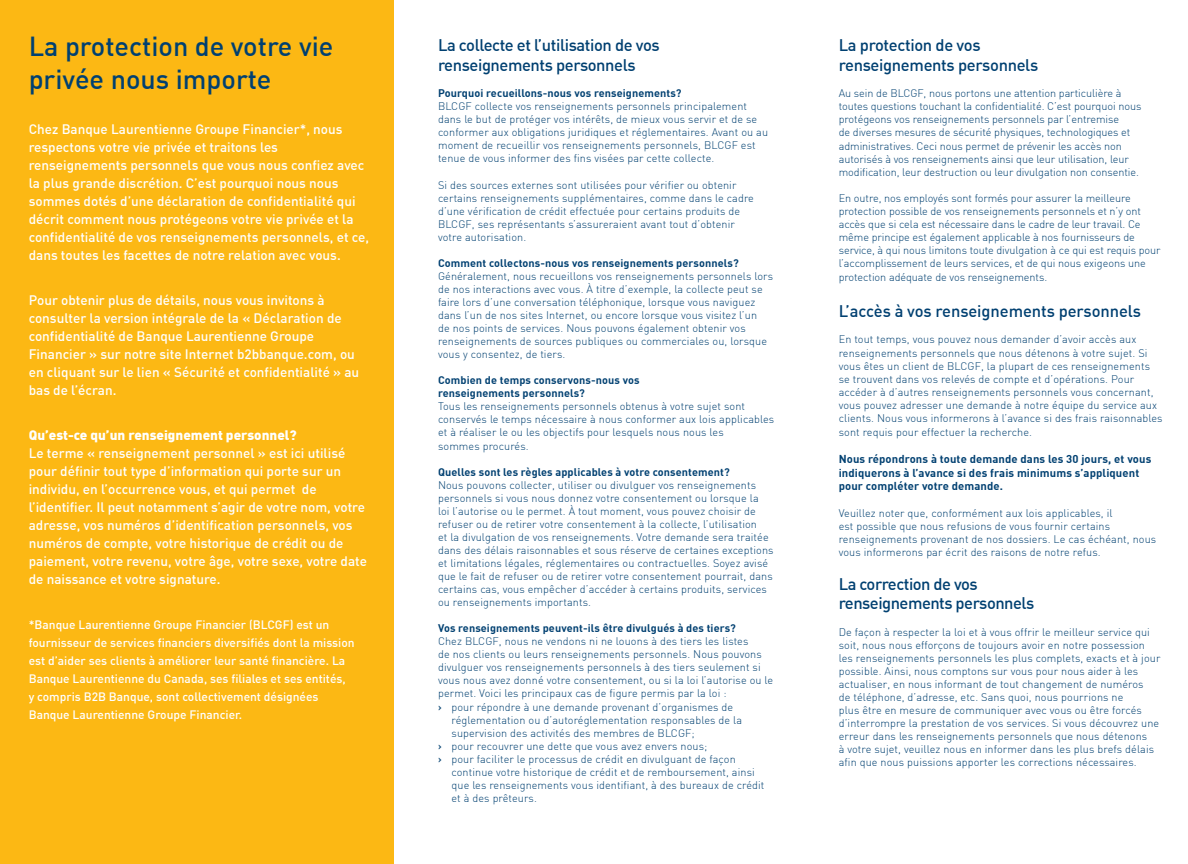
<style>
.page{position:relative;width:1188px;height:864px;background:#fff}
.page>*{position:absolute;margin:0;border:0;box-sizing:border-box;transform-origin:0 0}
.t1{font:500 27px/32.4px "DIN";color:#004071}
.t2{font:500 16.5px/19.8px "DIN";letter-spacing:-.025em;color:#004071}
.t3{font:500 16.5px "DIN";letter-spacing:-.005em;color:#004071}
.t4{font:500 13.5px/18px "DIN";color:#fff}
.t5{font:900 13.5px "DIN";color:#fff}
.t6{font:500 12px/18px "DIN";color:#fff}
.t7{font:700 11.25px/13.5px "DIN";letter-spacing:.01em;color:#004071}
.t8{font:300 10.8px/13px "DIN";letter-spacing:.01em;color:#004071}
.t9{font:700 10.8px/13px "DIN";letter-spacing:.01em;color:#004071}
.s1{font-weight:500}
</style>
<div class="page">
<div style="left:0;top:0;width:393px;height:864px;background:#fcb814"></div>
<h1 class="t1" style="left:29px;top:29px;width:306px">La protection de votre vie privée nous importe</h1>
<p class="t4" style="left:29px;top:119px;width:342px">Chez Banque Laurentienne Groupe Financier*, nous respectons votre vie privée et traitons les renseignements personnels que vous nous confiez avec la plus grande discrétion. C’est pourquoi nous nous sommes dotés d’une déclaration de confidentialité qui décrit comment nous protégeons votre vie privée et la confidentialité de vos renseignements personnels, et ce, dans toutes les facettes de notre relation avec vous.</p>
<p class="t4" style="left:29px;top:290px;width:332px">Pour obtenir plus de détails, nous vous invitons à consulter la version intégrale de la « Déclaration de confidentialité de Banque Laurentienne Groupe Financier » sur notre site Internet b2bbanque.com, ou en cliquant sur le lien « Sécurité et confidentialité » au bas de l’écran.</p>
<p class="t5" style="left:29px;top:426px;width:270px">Qu’est-ce qu’un renseignement personnel?</p>
<p class="t4" style="left:29px;top:443px;width:340px">Le terme « renseignement personnel » est ici utilisé pour définir tout type d’information qui porte sur un individu, en l’occurrence vous, et qui permet de l’identifier. Il peut notamment s’agir de votre nom, votre adresse, vos numéros d’identification personnels, vos numéros de compte, votre historique de crédit ou de paiement, votre revenu, votre âge, votre sexe, votre date de naissance et votre signature.</p>
<p class="t6" style="left:29px;top:615px;width:327px">*Banque Laurentienne Groupe Financier (BLCGF) est un fournisseur de services financiers diversifiés dont la mission est d’aider ses clients à améliorer leur santé financière. La Banque Laurentienne du Canada, ses filiales et ses entités,<br>y compris B2B Banque, sont collectivement désignées Banque Laurentienne Groupe Financier.</p>
<h2 class="t2" style="left:438px;top:34px;width:223px">La collecte et l’utilisation de vos renseignements personnels</h2>
<p class="t9" style="left:438px;top:86px;width:245px">Pourquoi recueillons-nous vos renseignements?</p>
<p class="t8" style="left:438px;top:100px;width:332px">BLCGF collecte vos renseignements personnels principalement dans le but de protéger vos intérêts, de mieux vous servir et de se conformer aux obligations juridiques et réglementaires. Avant ou au moment de recueillir vos renseignements personnels, BLCGF est tenue de vous informer des fins visées par cette collecte.</p>
<p class="t8" style="left:438px;top:178px;width:317px">Si des sources externes sont utilisées pour vérifier ou obtenir certains renseignements supplémentaires, comme dans le cadre d’une vérification de crédit effectuée pour certains produits de BLCGF, ses représentants s’assureraient avant tout d’obtenir votre autorisation.</p>
<p class="t9" style="left:438px;top:256px;width:302px">Comment collectons-nous vos renseignements personnels?</p>
<p class="t8" style="left:438px;top:269px;width:337px">Généralement, nous recueillons vos renseignements personnels lors de nos interactions avec vous. À titre d’exemple, la collecte peut se faire lors d’une conversation téléphonique, lorsque vous naviguez dans l’un de nos sites Internet, ou encore lorsque vous visitez l’un<br>de nos points de services. Nous pouvons également obtenir vos renseignements de sources publiques ou commerciales ou, lorsque vous y consentez, de tiers.</p>
<p class="t9" style="left:438px;top:373px;width:203px">Combien de temps conservons-nous vos renseignements personnels?</p>
<p class="t8" style="left:438px;top:400px;width:338px">Tous les renseignements personnels obtenus à votre sujet sont conservés le temps nécessaire à nous conformer aux lois applicables et à réaliser le ou les objectifs pour lesquels nous nous les<br>sommes procurés.</p>
<p class="t9" style="left:438px;top:465px;width:293px">Quelles sont les règles applicables à votre consentement?</p>
<p class="t8" style="left:438px;top:478px;width:337px">Nous pouvons collecter, utiliser ou divulguer vos renseignements personnels si vous nous donnez votre consentement ou lorsque la<br>loi l’autorise ou le permet. À tout moment, vous pouvez choisir de refuser ou de retirer votre consentement à la collecte, l’utilisation<br>et la divulgation de vos renseignements. Votre demande sera traitée dans des délais raisonnables et sous réserve de certaines exceptions et limitations légales, réglementaires ou contractuelles. Soyez avisé que le fait de refuser ou de retirer votre consentement pourrait, dans certains cas, vous empêcher d’accéder à certains produits, services ou renseignements importants.</p>
<p class="t9" style="left:438px;top:621px;width:299px">Vos renseignements peuvent-ils être divulgués à des tiers?</p>
<p class="t8" style="left:438px;top:635px;width:312px">Chez BLCGF, nous ne vendons ni ne louons à des tiers les listes</p>
<p class="t8" style="left:438px;top:648px;width:325px">de nos clients ou leurs renseignements personnels. Nous pouvons</p>
<p class="t8" style="left:438px;top:661px;width:324px">divulguer vos renseignements personnels à des tiers seulement si</p>
<p class="t8" style="left:438px;top:674px;width:337px">vous nous avez donné votre consentement, ou si la loi l’autorise ou le</p>
<p class="t8" style="left:438px;top:687px;width:290px">permet. Voici les principaux cas de figure permis par la loi :</p>
<p class="t8" style="left:438px;top:700px;width:297px"><span class="s1">›</span> pour répondre à une demande provenant d’organismes de</p>
<p class="t8" style="left:452px;top:713px;width:292px">réglementation ou d’autoréglementation responsables de la</p>
<p class="t8" style="left:452px;top:726px;width:245px">supervision des activités des membres de BLCGF;</p>
<p class="t8" style="left:438px;top:739px;width:271px"><span class="s1">›</span> pour recouvrer une dette que vous avez envers nous;</p>
<p class="t8" style="left:438px;top:752px;width:299px"><span class="s1">›</span> pour faciliter le processus de crédit en divulguant de façon</p>
<p class="t8" style="left:452px;top:765px;width:305px">continue votre historique de crédit et de remboursement, ainsi</p>
<p class="t8" style="left:452px;top:778px;width:314px">que les renseignements vous identifiant, à des bureaux de crédit</p>
<p class="t8" style="left:452px;top:791px;width:87px">et à des prêteurs.</p>
<h2 class="t2" style="left:839px;top:35px;width:201px">La protection de vos renseignements personnels</h2>
<p class="t8" style="left:839px;top:87px;width:304px">Au sein de BLCGF, nous portons une attention particulière à toutes questions touchant la confidentialité. C’est pourquoi nous protégeons vos renseignements personnels par l’entremise<br>de diverses mesures de sécurité physiques, technologiques et administratives. Ceci nous permet de prévenir les accès non autorisés à vos renseignements ainsi que leur utilisation, leur modification, leur destruction ou leur divulgation non consentie.</p>
<p class="t8" style="left:839px;top:192px;width:324px">En outre, nos employés sont formés pour assurer la meilleure protection possible de vos renseignements personnels et n’y ont accès que si cela est nécessaire dans le cadre de leur travail. Ce même principe est également applicable à nos fournisseurs de service, à qui nous limitons toute divulgation à ce qui est requis pour l’accomplissement de leurs services, et de qui nous exigeons une protection adéquate de vos renseignements.</p>
<h2 class="t3" style="left:839px;top:300px;width:304px">L’accès à vos renseignements personnels</h2>
<p class="t8" style="left:839px;top:333px;width:325px">En tout temps, vous pouvez nous demander d’avoir accès aux renseignements personnels que nous détenons à votre sujet. Si vous êtes un client de BLCGF, la plupart de ces renseignements se trouvent dans vos relevés de compte et d’opérations. Pour accéder à d’autres renseignements personnels vous concernant, vous pouvez adresser une demande à notre équipe du service aux clients. Nous vous informerons à l’avance si des frais raisonnables sont requis pour effectuer la recherche.</p>
<p class="t7" style="left:839px;top:452px;width:314px">Nous répondrons à toute demande dans les 30 jours, et vous indiquerons à l’avance si des frais minimums s’appliquent pour compléter votre demande.</p>
<p class="t8" style="left:839px;top:506px;width:319px">Veuillez noter que, conformément aux lois applicables, il<br>est possible que nous refusions de vous fournir certains renseignements provenant de nos dossiers. Le cas échéant, nous vous informerons par écrit des raisons de notre refus.</p>
<h2 class="t2" style="left:839px;top:573px;width:197px">La correction de vos renseignements personnels</h2>
<p class="t8" style="left:839px;top:625px;width:323px">De façon à respecter la loi et à vous offrir le meilleur service qui soit, nous nous efforçons de toujours avoir en notre possession les renseignements personnels les plus complets, exacts et à jour possible. Ainsi, nous comptons sur vous pour nous aider à les actualiser, en nous informant de tout changement de numéros<br>de téléphone, d’adresse, etc. Sans quoi, nous pourrions ne<br>plus être en mesure de communiquer avec vous ou être forcés d’interrompre la prestation de vos services. Si vous découvrez une erreur dans les renseignements personnels que nous détenons<br>à votre sujet, veuillez nous en informer dans les plus brefs délais afin que nous puissions apporter les corrections nécessaires.</p>
</div>
